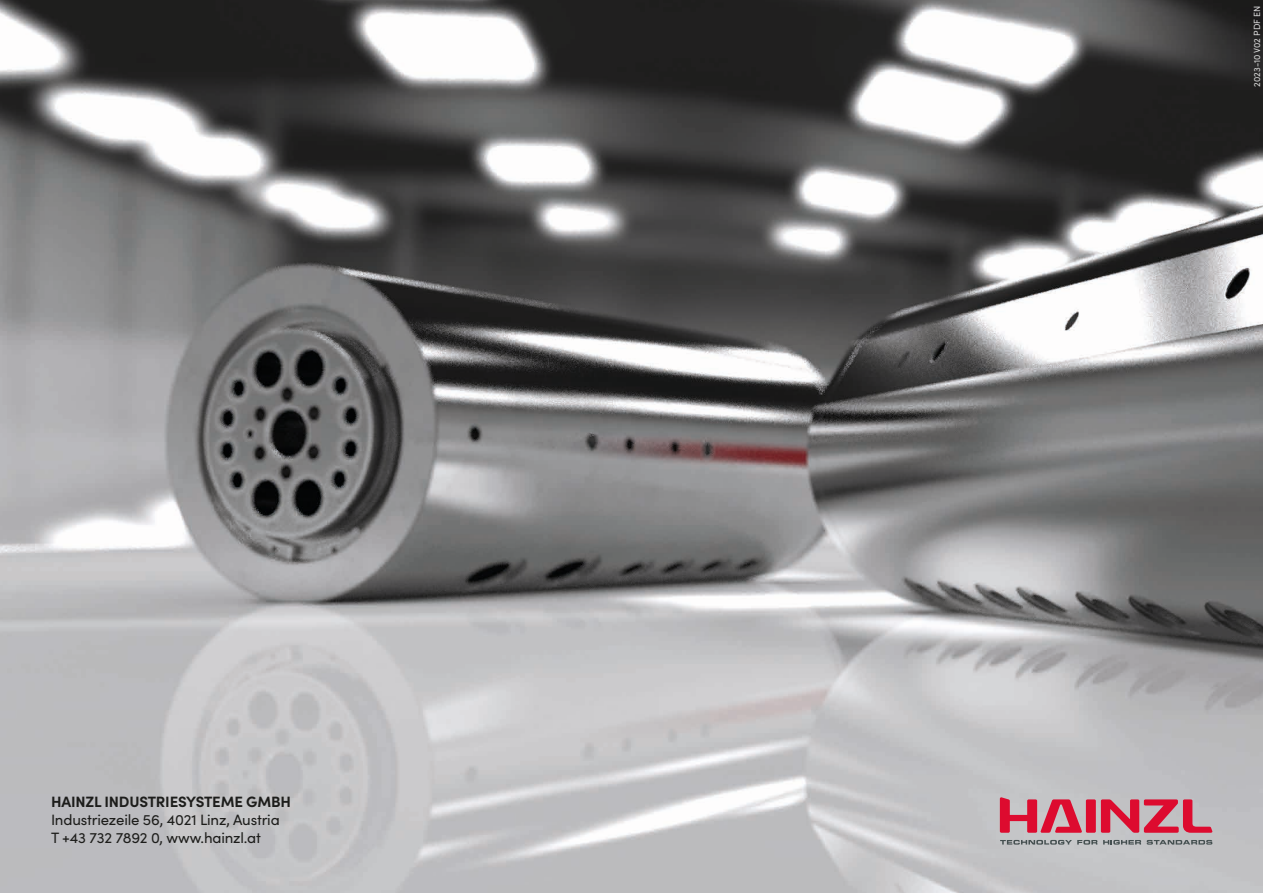
<style>
.page{position:relative;width:1263px;height:893px;background:#fff}
.page>*{position:absolute;margin:0;border:0;box-sizing:border-box;transform-origin:0 0}
.t1{font:15px/18px "Sofia Pro";letter-spacing:-.01em;color:#1d1d1b}
.t2{font:700 15px "Sofia Pro";letter-spacing:-.01em;color:#1d1d1b}
.t3{font:9px "Sofia Pro";color:#dadada}
</style>
<div class="page">
<img style="left:0;top:0;width:1263px;height:893px">
<svg style="left:1000px;top:840px;width:97px;height:5px"></svg>
<svg style="left:1103px;top:840px;width:38px;height:5px"></svg>
<svg style="left:1147px;top:840px;width:65px;height:5px"></svg>
<svg style="left:1000px;top:797px;width:212px;height:36px;background:#cf687b"></svg>
<p class="t2" style="left:51px;top:790px;width:242px">HAINZL INDUSTRIESYSTEME GMBH</p>
<p class="t1" style="left:51px;top:810px;width:230px">Industriezeile 56, 4021 Linz, Austria<br>T +43 732 7892 0, www.hainzl.at</p>
<p class="t3" style="left:1250px;top:87px;width:83px;rotate:-90deg">2023-10 V02 PDF EN</p>
</div>
